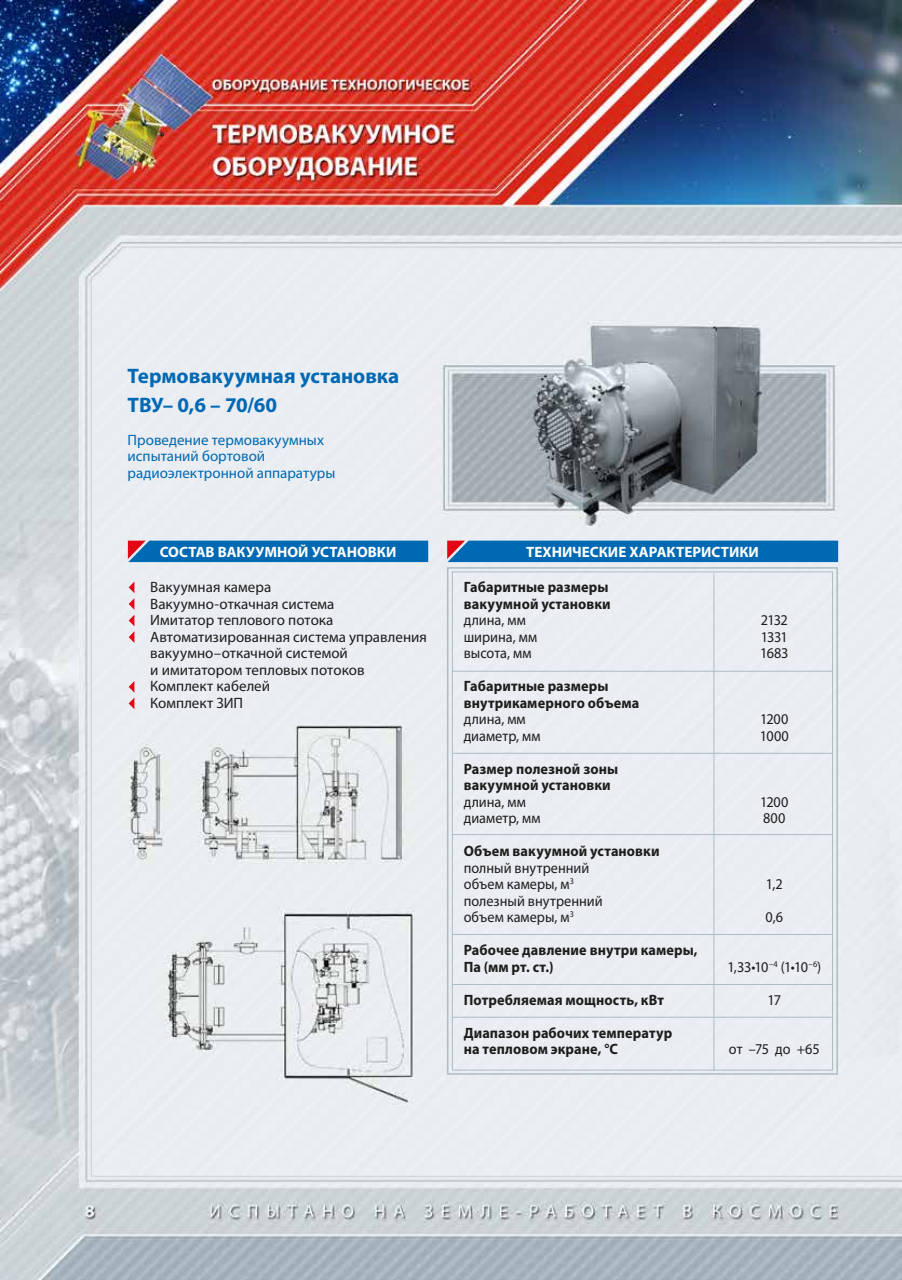
<style>
.page{position:relative;width:902px;height:1280px;background:#fff}
.page>*{position:absolute;margin:0;border:0;box-sizing:border-box;transform-origin:0 0}
.t1{font:700 21px/28.8px "Myriad Pro";color:#0069b4}
.t2{font:700 15px/16.5px "Myriad Pro";letter-spacing:.01em;color:#1d1d1c;scale:.95 1}
.t3{font:15px/16.5px "Myriad Pro";color:#1d1d1c;scale:.95 1}
.t4{font:15px/16.5px "Myriad Pro";color:#1d1d1c}
.t5{font:15px/16.5px "Myriad Pro";color:#0069b4}
.t6{font:700 15px "Myriad Pro";color:#fff}
</style>
<div class="page">
<img style="left:0;top:0;width:901px;height:1280px">
<div style="left:128px;top:541px;width:300px;height:21px;background:#0069b4"></div>
<div style="left:447px;top:541px;width:391px;height:21px;background:#0069b4"></div>
<svg style="left:129px;top:681px;width:5px;height:28px"></svg>
<svg style="left:129px;top:581px;width:5px;height:62px"></svg>
<hr style="left:713px;top:573px;width:1px;height:497px;background:#aebcc5">
<hr style="left:452px;top:671px;width:380px;height:1px;background:#aebcc5">
<hr style="left:452px;top:834px;width:380px;height:1px;background:#aebcc5">
<hr style="left:452px;top:753px;width:380px;height:1px;background:#aebcc5">
<hr style="left:452px;top:934px;width:380px;height:1px;background:#aebcc5">
<hr style="left:452px;top:984px;width:380px;height:1px;background:#aebcc5">
<hr style="left:452px;top:1017px;width:380px;height:1px;background:#aebcc5">
<div style="left:447px;top:567px;width:390px;height:508px;border:2px solid #aebcc5"></div>
<h1 class="t1" style="left:128px;top:361px;width:273px">Термовакуумная установка<br>ТВУ– 0,6 – 70/60</h1>
<p class="t5" style="left:128px;top:431px;width:209px">Проведение термовакуумных испытаний бортовой радиоэлектронной аппаратуры</p>
<p class="t6" style="left:160px;top:542px;width:238px">СОСТАВ ВАКУУМНОЙ УСТАНОВКИ</p>
<p class="t6" style="left:526px;top:542px;width:234px">ТЕХНИЧЕСКИЕ ХАРАКТЕРИСТИКИ</p>
<p class="t4" style="left:150px;top:579px;width:278px">Вакуумная камера<br>Вакуумно-откачная система<br>Имитатор теплового потока<br>Автоматизированная система управления вакуумно–откачной системой<br>и имитатором тепловых потоков<br>Комплект кабелей<br>Комплект ЗИП</p>
<p class="t2" style="left:463px;top:579px;width:156px">Габаритные размеры вакуумной установки</p>
<p class="t3" style="left:463px;top:612px;width:67px">длина, мм</p>
<p class="t3" style="left:760px;top:612px;width:30px">2132</p>
<p class="t3" style="left:463px;top:628px;width:79px">ширина, мм</p>
<p class="t3" style="left:760px;top:628px;width:30px">1331</p>
<p class="t3" style="left:463px;top:645px;width:73px">высота, мм</p>
<p class="t3" style="left:760px;top:645px;width:31px">1683</p>
<p class="t2" style="left:463px;top:678px;width:186px">Габаритные размеры внутрикамерного объема</p>
<p class="t3" style="left:463px;top:711px;width:67px">длина, мм</p>
<p class="t3" style="left:760px;top:711px;width:31px">1200</p>
<p class="t3" style="left:463px;top:727px;width:82px">диаметр, мм</p>
<p class="t3" style="left:759px;top:727px;width:32px">1000</p>
<p class="t2" style="left:463px;top:760px;width:164px">Размер полезной зоны вакуумной установки</p>
<p class="t3" style="left:463px;top:793px;width:67px">длина, мм</p>
<p class="t3" style="left:760px;top:793px;width:31px">1200</p>
<p class="t3" style="left:463px;top:810px;width:82px">диаметр, мм</p>
<p class="t3" style="left:763px;top:810px;width:25px">800</p>
<p class="t2" style="left:463px;top:843px;width:207px">Объем вакуумной установки</p>
<p class="t3" style="left:463px;top:859px;width:134px">полный внутренний объем камеры, м<sup>3</sup></p>
<p class="t3" style="left:765px;top:876px;width:19px">1,2</p>
<p class="t3" style="left:463px;top:892px;width:148px">полезный внутренний объем камеры, м<sup>3</sup></p>
<p class="t2" style="left:463px;top:942px;width:248px">Рабочее давление внутри камеры,<br>Па (мм рт. ст.)</p>
<p class="t3" style="left:765px;top:909px;width:20px">0,6</p>
<p class="t3" style="left:727px;top:958px;width:100px">1,33•10<sup>–4</sup> (1•10<sup>–6</sup>)</p>
<p class="t2" style="left:463px;top:991px;width:212px">Потребляемая мощность, кВт</p>
<p class="t3" style="left:767px;top:991px;width:16px">17</p>
<p class="t2" style="left:463px;top:1024px;width:221px">Диапазон рабочих температур на тепловом экране, °С</p>
<p class="t3" style="left:729px;top:1041px;width:97px">от –75 до +65</p>
</div>
